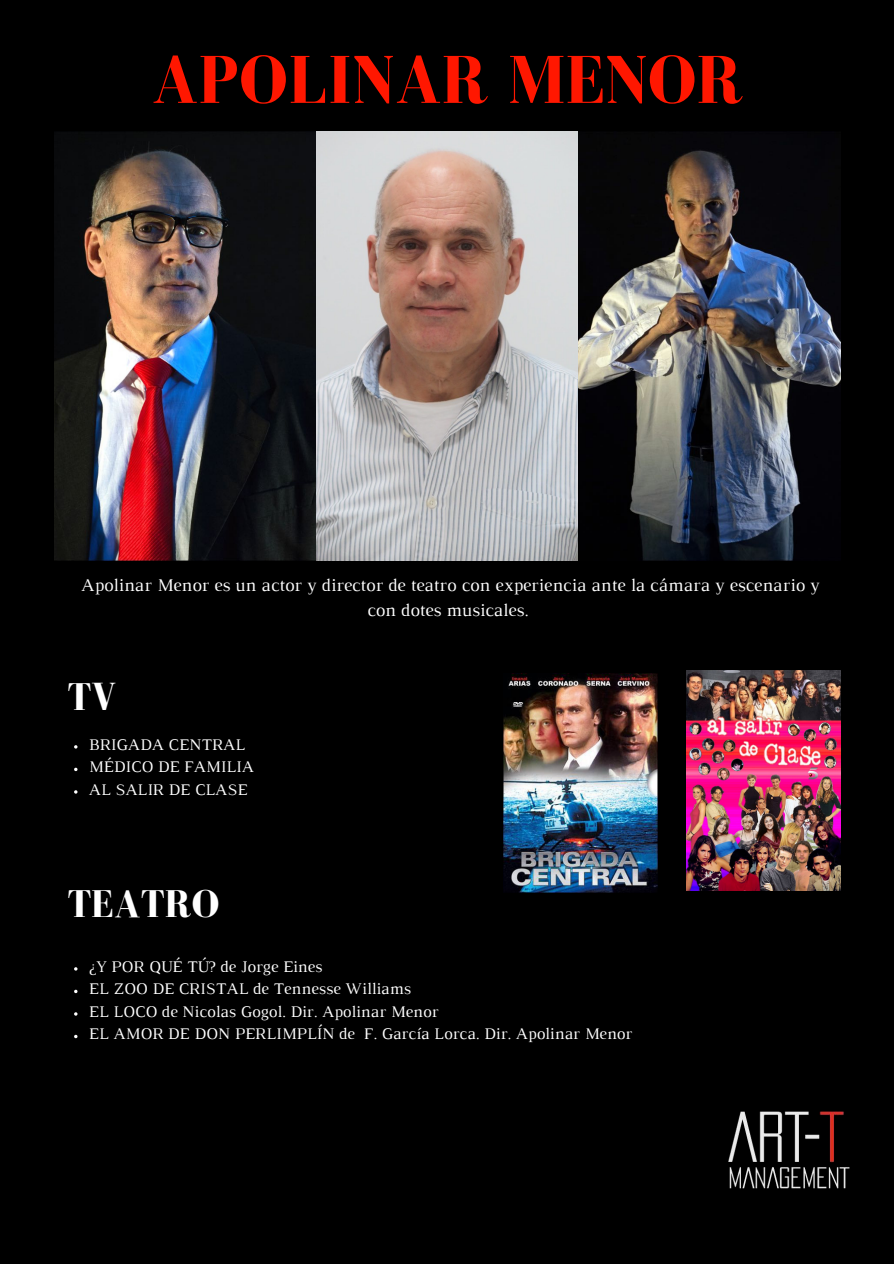
<style>
.page{position:relative;width:894px;height:1264px;background:#fff}
.page>*{position:absolute;margin:0;border:0;box-sizing:border-box;transform-origin:0 0}
.t1{font:700 69.6px "Bodoni FLF";color:#ff1700}
.t2{font:700 39.75px "Bodoni FLF";color:#fff}
.t3{font:18.15px/24.8px "Luthier";color:#fff;text-align:center}
.t4{font:16.5px/22.5px "Luthier";color:#fff}
</style>
<div class="page">
<div style="left:0;top:0;width:893px;height:1263px;background:#000"></div>
<img style="left:728px;top:1111px;width:122px;height:78px">
<img style="left:54px;top:131px;width:786px;height:429px">
<img style="left:503px;top:673px;width:154px;height:219px">
<img style="left:686px;top:670px;width:153px;height:220px">
<h1 class="t1" style="left:151px;top:42px;width:593px">APOLINAR MENOR</h1>
<p class="t3" style="left:81px;top:574px;width:739px">Apolinar Menor es un actor y director de teatro con experiencia ante la cámara y escenario y con dotes musicales.</p>
<h2 class="t2" style="left:67px;top:675px;width:50px">TV</h2>
<p class="t4" style="left:89px;top:734px;width:167px">BRIGADA CENTRAL<br>MÉDICO DE FAMILIA<br>AL SALIR DE CLASE</p>
<h2 class="t2" style="left:67px;top:882px;width:153px">TEATRO</h2>
<p class="t4" style="left:89px;top:956px;width:545px">¿Y POR QUÉ TÚ? de Jorge Eines<br>EL ZOO DE CRISTAL de Tennesse Williams<br>EL LOCO de Nicolas Gogol. Dir. Apolinar Menor<br>EL AMOR DE DON PERLIMPLÍN de F. García Lorca. Dir. Apolinar Menor</p>
</div>
